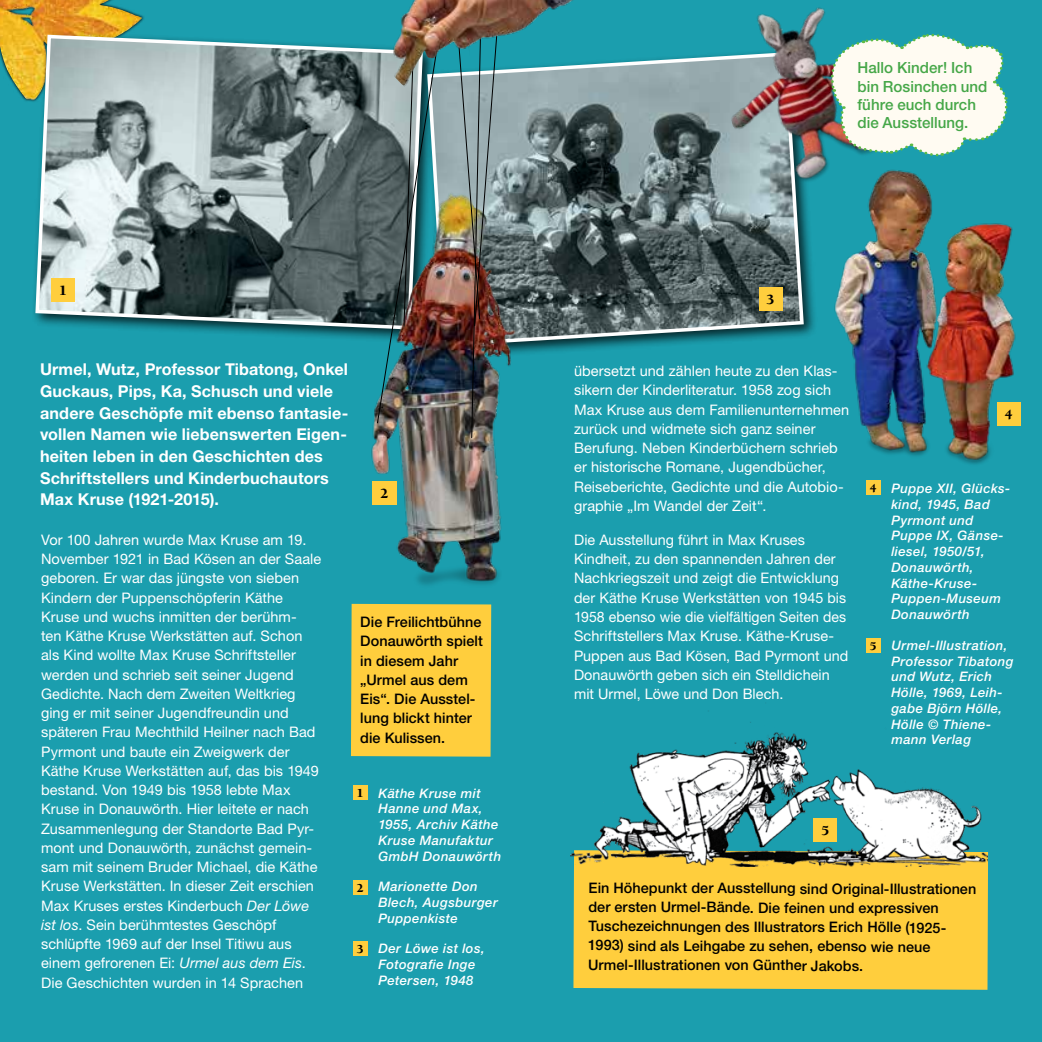
<style>
.page{position:relative;width:1042px;height:1042px;background:#1b9eae}
.page>*{position:absolute;margin:0;border:0;box-sizing:border-box;transform-origin:0 0}
.t1{font:700 16.28px/21.7px "Helvetica Neue LT Std";letter-spacing:.005em;color:#fff}
.t2{font:500 15.4px/18.6px "Helvetica Neue LT Std";color:#46a748}
.t3{font:14.53px/19.2px "Helvetica Neue LT Std";letter-spacing:.005em;color:#fff}
.t4{font:500 14.53px/19.2px "Helvetica Neue LT Std";color:#000}
.t5{font:900 14.35px "Berkeley Std";color:#000}
.t6{font:italic 500 13.12px/15.8px "Helvetica Neue LT Std";letter-spacing:.03em;color:#fff}
.t7{font:900 12.42px "Berkeley Std";color:#000}
.s1{font-style:italic}
</style>
<div class="page">
<div style="left:351px;top:604px;width:140px;height:152px;background:#ffce3d"></div>
<img style="left:0;top:0;width:142px;height:102px">
<div style="left:31px;top:31px;width:406px;height:313px;background:#000;opacity:.75"></div>
<svg style="left:34px;top:33px;width:331px;height:298px;background:#8aa0a1"></svg>
<div style="left:423px;top:48px;width:394px;height:312px;background:#000;opacity:.75"></div>
<svg style="left:593px;top:50px;width:212px;height:298px;background:#586f72"></svg>
<img style="left:244px;top:70px;width:349px;height:515px">
<div style="left:573px;top:852px;width:415px;height:138px;background:#ffce3d"></div>
<img style="left:570px;top:722px;width:417px;height:144px">
<img style="left:377px;top:115px;width:62px;height:309px">
<img style="left:457px;top:115px;width:40px;height:323px">
<div style="left:353px;top:785px;width:15px;height:15px;background:#ffce3d"></div>
<div style="left:353px;top:880px;width:15px;height:15px;background:#ffce3d"></div>
<div style="left:353px;top:941px;width:15px;height:14px;background:#ffce3d"></div>
<div style="left:866px;top:480px;width:14px;height:15px;background:#ffce3d"></div>
<div style="left:866px;top:638px;width:14px;height:15px;background:#ffce3d"></div>
<div style="left:51px;top:278px;width:24px;height:23px;background:#ffce3d"></div>
<div style="left:372px;top:481px;width:25px;height:23px;background:#ffce3d"></div>
<div style="left:759px;top:288px;width:23px;height:23px;background:#ffce3d"></div>
<div style="left:814px;top:818px;width:23px;height:23px;background:#ffce3d"></div>
<img style="left:703px;top:7px;width:125px;height:193px">
<img style="left:365px;top:0;width:283px;height:115px">
<svg style="left:828px;top:33px;width:180px;height:116px;background:#d3e4dd"></svg>
<img style="left:808px;top:149px;width:213px;height:315px">
<p class="t5" style="left:59px;top:282px;width:10px">1</p>
<p class="t5" style="left:766px;top:292px;width:10px">3</p>
<p class="t2" style="left:857px;top:58px;width:132px">Hallo Kinder! Ich bin Rosinchen und führe euch durch die Ausstellung.</p>
<p class="t1" style="left:40px;top:358px;width:310px">Urmel, Wutz, Professor Tibatong, Onkel Guckaus, Pips, Ka, Schusch und viele andere Geschöpfe mit ebenso fantasie&shy;vollen Namen wie liebenswerten Eigen&shy;heiten leben in den Geschichten des Schriftstellers und Kinderbuchautors Max Kruse (1921-2015).</p>
<p class="t3" style="left:574px;top:361px;width:277px">übersetzt und zählen heute zu den Klas&shy;sikern der Kinderliteratur. 1958 zog sich Max Kruse aus dem Familienunternehmen zurück und widmete sich ganz seiner Berufung. Neben Kinderbüchern schrieb er historische Romane, Jugendbücher, Reiseberichte, Gedichte und die Autobio&shy;graphie „Im Wandel der Zeit“.</p>
<p class="t3" style="left:574px;top:530px;width:276px">Die Ausstellung führt in Max Kruses Kindheit, zu den spannenden Jahren der Nachkriegszeit und zeigt die Entwicklung der Käthe Kruse Werkstätten von 1945 bis 1958 ebenso wie die vielfältigen Seiten des Schriftstellers Max Kruse. Käthe-Kruse-Puppen aus Bad Kösen, Bad Pyrmont und Donauwörth geben sich ein Stelldichein mit Urmel, Löwe und Don Blech.</p>
<p class="t5" style="left:1005px;top:407px;width:10px">4</p>
<p class="t6" style="left:891px;top:480px;width:120px">Puppe XII, Glücks&shy;kind, 1945, Bad<br>Pyrmont und<br>Puppe IX, Gänse&shy;liesel, 1950/51,<br>Donauwörth,<br>Käthe-Kruse-<br>Puppen-Museum<br>Donauwörth</p>
<p class="t6" style="left:891px;top:637px;width:124px">Urmel-Illustration,<br>Professor Tibatong und Wutz, Erich<br>Hölle, 1969, Leih&shy;gabe Björn Hölle,<br>Hölle © Thiene&shy;mann Verlag</p>
<p class="t7" style="left:869px;top:482px;width:8px">4</p>
<p class="t5" style="left:380px;top:486px;width:10px">2</p>
<p class="t3" style="left:41px;top:530px;width:282px">Vor 100 Jahren wurde Max Kruse am 19.<br>November 1921 in Bad Kösen an der Saale geboren. Er war das jüngste von sieben Kindern der Puppenschöpferin Käthe Kruse und wuchs inmitten der berühm-<br>ten Käthe Kruse Werkstätten auf. Schon als Kind wollte Max Kruse Schriftsteller werden und schrieb seit seiner Jugend Gedichte. Nach dem Zweiten Weltkrieg ging er mit seiner Jugendfreundin und späteren Frau Mechthild Heilner nach Bad Pyrmont und baute ein Zweigwerk der Käthe Kruse Werkstätten auf, das bis 1949 bestand. Von 1949 bis 1958 lebte Max Kruse in Donauwörth. Hier leitete er nach Zusammenlegung der Standorte Bad Pyr&shy;mont und Donauwörth, zunächst gemein&shy;sam mit seinem Bruder Michael, die Käthe Kruse Werkstätten. In dieser Zeit erschien Max Kruses erstes Kinderbuch <span class="s1">Der Löwe ist los</span>. Sein berühmtestes Geschöpf schlüpfte 1969 auf der Insel Titiwu aus einem gefrorenen Ei: <span class="s1">Urmel aus dem Eis</span>.<br>Die Geschichten wurden in 14 Sprachen</p>
<p class="t4" style="left:360px;top:612px;width:124px">Die Freilichtbühne<br>Donauwörth spielt in diesem Jahr „Urmel aus dem<br>Eis“. Die Ausstel&shy;lung blickt hinter die Kulissen.</p>
<p class="t7" style="left:869px;top:639px;width:8px">5</p>
<p class="t6" style="left:378px;top:785px;width:124px">Käthe Kruse mit<br>Hanne und Max,<br>1955, Archiv Käthe<br>Kruse Manufaktur<br>GmbH Donauwörth</p>
<p class="t6" style="left:378px;top:878px;width:121px">Marionette Don<br>Blech, Augsburger<br>Puppenkiste</p>
<p class="t6" style="left:378px;top:940px;width:108px">Der Löwe ist los,<br>Fotografie Inge<br>Petersen, 1948</p>
<p class="t7" style="left:357px;top:787px;width:8px">1</p>
<p class="t5" style="left:821px;top:823px;width:10px">5</p>
<p class="t4" style="left:588px;top:878px;width:390px">Ein Höhepunkt der Ausstellung sind Original-Illustrationen der ersten Urmel-Bände. Die feinen und expressiven Tuschezeichnungen des Illustrators Erich Hölle (1925- 1993) sind als Leihgabe zu sehen, ebenso wie neue Urmel-Illustrationen von Günther Jakobs.</p>
<p class="t7" style="left:357px;top:881px;width:8px">2</p>
<p class="t7" style="left:357px;top:942px;width:8px">3</p>
</div>
